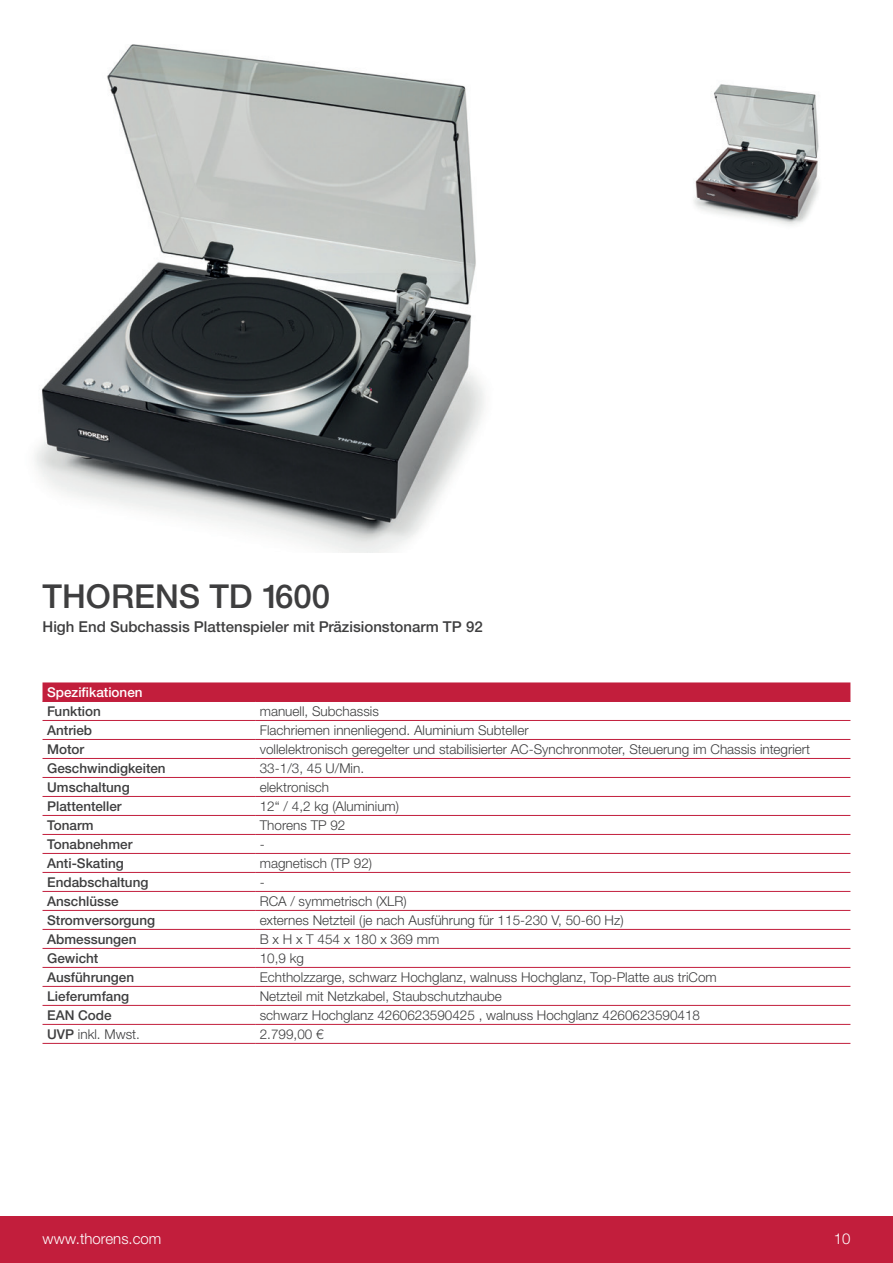
<style>
.page{position:relative;width:893px;height:1263px;background:#fff}
.page>*{position:absolute;margin:0;border:0;box-sizing:border-box;transform-origin:0 0}
.t1{font:500 33px "Helvetica Neue LTW1 G";color:#3e3e3f}
.t2{font:500 15px "Helvetica Neue LTW1 G";color:#3e3e3f}
.t3{font:300 15px "Helvetica Neue LTW1 G";color:#fff}
.t4{font:300 13.5px "Helvetica Neue LTW1 G";color:#3e3e3f}
.t5{font:500 13.5px "Helvetica Neue LTW1 G";color:#3e3e3f}
.t6{font:500 13.5px "Helvetica Neue LTW1 G";color:#fff}
.s1{font-weight:500}
</style>
<div class="page">
<div style="left:0;top:1216px;width:893px;height:47px;background:#c21e3c"></div>
<img style="left:35px;top:44px;width:449px;height:508px">
<img style="left:693px;top:84px;width:127px;height:141px">
<div style="left:43px;top:682px;width:807px;height:19px;background:#c21e3c"></div>
<hr style="left:43px;top:720px;width:212px;height:1px;background:#c21e3c">
<hr style="left:255px;top:720px;width:595px;height:1px;background:#c21e3c">
<hr style="left:43px;top:739px;width:212px;height:1px;background:#c21e3c">
<hr style="left:255px;top:739px;width:595px;height:1px;background:#c21e3c">
<hr style="left:43px;top:758px;width:212px;height:1px;background:#c21e3c">
<hr style="left:255px;top:758px;width:595px;height:1px;background:#c21e3c">
<hr style="left:43px;top:777px;width:212px;height:1px;background:#c21e3c">
<hr style="left:255px;top:777px;width:595px;height:1px;background:#c21e3c">
<hr style="left:43px;top:796px;width:212px;height:1px;background:#c21e3c">
<hr style="left:255px;top:796px;width:595px;height:1px;background:#c21e3c">
<hr style="left:43px;top:815px;width:212px;height:1px;background:#c21e3c">
<hr style="left:255px;top:815px;width:595px;height:1px;background:#c21e3c">
<hr style="left:43px;top:834px;width:212px;height:1px;background:#c21e3c">
<hr style="left:255px;top:834px;width:595px;height:1px;background:#c21e3c">
<hr style="left:43px;top:853px;width:212px;height:1px;background:#c21e3c">
<hr style="left:255px;top:853px;width:595px;height:1px;background:#c21e3c">
<hr style="left:43px;top:872px;width:212px;height:1px;background:#c21e3c">
<hr style="left:255px;top:872px;width:595px;height:1px;background:#c21e3c">
<hr style="left:43px;top:891px;width:212px;height:1px;background:#c21e3c">
<hr style="left:255px;top:891px;width:595px;height:1px;background:#c21e3c">
<hr style="left:43px;top:910px;width:212px;height:1px;background:#c21e3c">
<hr style="left:255px;top:910px;width:595px;height:1px;background:#c21e3c">
<hr style="left:43px;top:929px;width:212px;height:1px;background:#c21e3c">
<hr style="left:255px;top:929px;width:595px;height:1px;background:#c21e3c">
<hr style="left:43px;top:948px;width:212px;height:1px;background:#c21e3c">
<hr style="left:255px;top:948px;width:595px;height:1px;background:#c21e3c">
<hr style="left:43px;top:967px;width:212px;height:1px;background:#c21e3c">
<hr style="left:255px;top:967px;width:595px;height:1px;background:#c21e3c">
<hr style="left:43px;top:986px;width:212px;height:1px;background:#c21e3c">
<hr style="left:255px;top:986px;width:595px;height:1px;background:#c21e3c">
<hr style="left:43px;top:1005px;width:212px;height:1px;background:#c21e3c">
<hr style="left:255px;top:1005px;width:595px;height:1px;background:#c21e3c">
<hr style="left:43px;top:701px;width:212px;height:1px;background:#c21e3c">
<hr style="left:255px;top:701px;width:595px;height:1px;background:#c21e3c">
<hr style="left:43px;top:1043px;width:212px;height:1px;background:#c21e3c">
<hr style="left:255px;top:1043px;width:595px;height:1px;background:#c21e3c">
<hr style="left:43px;top:1024px;width:212px;height:1px;background:#c21e3c">
<hr style="left:255px;top:1024px;width:595px;height:1px;background:#c21e3c">
<h1 class="t1" style="left:43px;top:576px;width:289px">THORENS TD 1600</h1>
<p class="t2" style="left:43px;top:618px;width:442px">High End Subchassis Plattenspieler mit Präzisionstonarm TP 92</p>
<p class="t6" style="left:47px;top:684px;width:97px">Spezifikationen</p>
<p class="t5" style="left:47px;top:703px;width:55px">Funktion</p>
<p class="t4" style="left:260px;top:703px;width:121px">manuell, Subchassis</p>
<p class="t5" style="left:47px;top:722px;width:47px">Antrieb</p>
<p class="t4" style="left:260px;top:722px;width:270px">Flachriemen innenliegend. Aluminium Subteller</p>
<p class="t5" style="left:47px;top:741px;width:39px">Motor</p>
<p class="t4" style="left:260px;top:741px;width:552px">vollelektronisch geregelter und stabilisierter AC-Synchronmoter, Steuerung im Chassis integriert</p>
<p class="t5" style="left:47px;top:760px;width:120px">Geschwindigkeiten</p>
<p class="t4" style="left:260px;top:760px;width:106px">33-1/3, 45 U/Min.</p>
<p class="t5" style="left:47px;top:779px;width:84px">Umschaltung</p>
<p class="t4" style="left:260px;top:779px;width:71px">elektronisch</p>
<p class="t5" style="left:47px;top:798px;width:76px">Plattenteller</p>
<p class="t4" style="left:260px;top:798px;width:141px">12“ / 4,2 kg (Aluminium)</p>
<p class="t5" style="left:47px;top:817px;width:48px">Tonarm</p>
<p class="t4" style="left:260px;top:817px;width:87px">Thorens TP 92</p>
<p class="t5" style="left:47px;top:836px;width:87px">Tonabnehmer</p>
<p class="t4" style="left:260px;top:836px;width:6px">-</p>
<p class="t5" style="left:47px;top:855px;width:78px">Anti-Skating</p>
<p class="t4" style="left:260px;top:855px;width:114px">magnetisch (TP 92)</p>
<p class="t5" style="left:47px;top:874px;width:103px">Endabschaltung</p>
<p class="t4" style="left:260px;top:874px;width:6px">-</p>
<p class="t5" style="left:47px;top:893px;width:73px">Anschlüsse</p>
<p class="t4" style="left:260px;top:893px;width:148px">RCA / symmetrisch (XLR)</p>
<p class="t5" style="left:47px;top:912px;width:109px">Stromversorgung</p>
<p class="t4" style="left:260px;top:912px;width:365px">externes Netzteil (je nach Ausführung für 115-230 V, 50-60 Hz)</p>
<p class="t5" style="left:47px;top:931px;width:91px">Abmessungen</p>
<p class="t4" style="left:260px;top:931px;width:181px">B x H x T 454 x 180 x 369 mm</p>
<p class="t5" style="left:47px;top:950px;width:53px">Gewicht</p>
<p class="t4" style="left:260px;top:950px;width:46px">10,9 kg</p>
<p class="t5" style="left:47px;top:969px;width:89px">Ausführungen</p>
<p class="t4" style="left:260px;top:969px;width:458px">Echtholzzarge, schwarz Hochglanz, walnuss Hochglanz, Top-Platte aus triCom</p>
<p class="t5" style="left:47px;top:988px;width:84px">Lieferumfang</p>
<p class="t4" style="left:260px;top:988px;width:244px">Netzteil mit Netzkabel, Staubschutzhaube</p>
<p class="t5" style="left:47px;top:1007px;width:66px">EAN Code</p>
<p class="t4" style="left:260px;top:1007px;width:442px">schwarz Hochglanz 4260623590425 , walnuss Hochglanz 4260623590418</p>
<p class="t4" style="left:47px;top:1026px;width:94px"><span class="s1">UVP</span> inkl. Mwst.</p>
<p class="t4" style="left:260px;top:1026px;width:65px">2.799,00 €</p>
<p class="t3" style="left:43px;top:1229px;width:120px">www.thorens.com</p>
<p class="t3" style="left:834px;top:1229px;width:18px">10</p>
</div>
